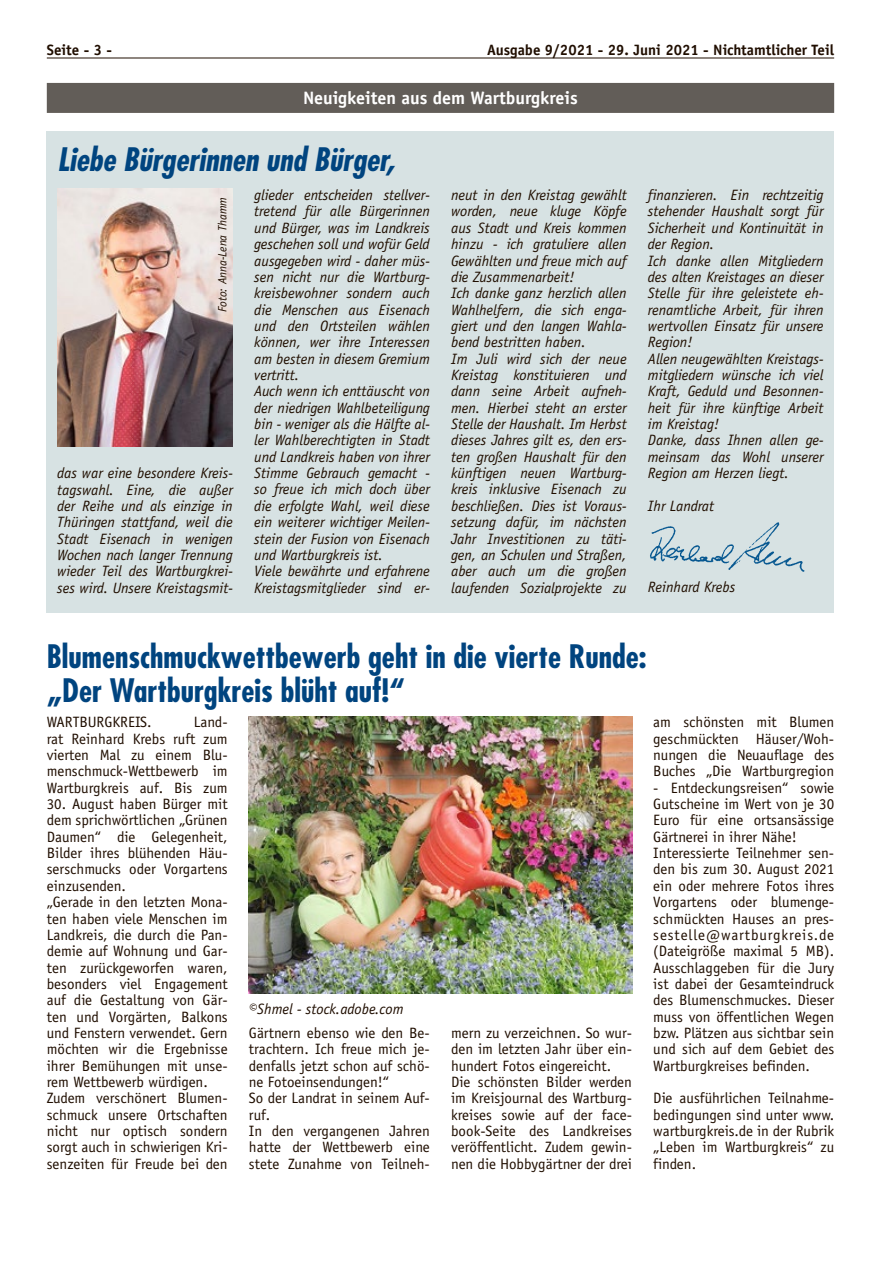
<style>
.page{position:relative;width:881px;height:1263px;background:#fff}
.page>*{position:absolute;margin:0;border:0;box-sizing:border-box;transform-origin:0 0}
.t1{font:700 condensed 31.5px/34.3px "Futura LT";color:#00447f}
.t2{font:italic 700 condensed 31.5px "Futura LT";color:#00447f}
.t3{font:700 18px "Officina Sans LT";color:#fff}
.t4{font:italic 15px/16.4px "Officina Sans LT";color:#200e00}
.t5{font:15px/16.4px "Officina Sans LT";color:#200e00}
.t6{font:700 15px "Officina Sans LT";color:#200e00}
.t7{font:italic 12px "Officina Sans LT";color:#200e00}
</style>
<div class="page">
<hr style="left:47px;top:58px;width:786px;height:1px;background:#200e00">
<div style="left:47px;top:83px;width:786px;height:30px;background:#625d58"></div>
<div style="left:47px;top:131px;width:786px;height:481px;background:#d7e2e3"></div>
<img style="left:650px;top:522px;width:155px;height:50px">
<img style="left:57px;top:189px;width:176px;height:258px">
<img style="left:249px;top:717px;width:382px;height:276px">
<p class="t6" style="left:47px;top:40px;width:67px">Seite - 3 -</p>
<p class="t6" style="left:487px;top:40px;width:348px">Ausgabe 9/2021 - 29. Juni 2021 - Nichtamtlicher Teil</p>
<p class="t3" style="left:303px;top:87px;width:276px">Neuigkeiten aus dem Wartburgkreis</p>
<h1 class="t2" style="left:57px;top:140px;width:339px">Liebe Bürgerinnen und Bürger,</h1>
<p class="t7" style="left:215px;top:312px;width:117px;rotate:-90deg">Foto: Anna-Lena Thamm</p>
<p class="t4" style="left:57px;top:465px;width:177px;text-align:justify">das war eine besondere Kreis&shy;tagswahl. Eine, die außer der Reihe und als einzige in Thüringen stattfand, weil die Stadt Eisenach in wenigen Wochen nach langer Trennung wieder Teil des Wartburgkrei&shy;ses wird. Unsere Kreistagsmit-</p>
<p class="t4" style="left:254px;top:187px;width:177px">glieder entscheiden stellver&shy;tretend für alle Bürgerinnen und Bürger, was im Landkreis geschehen soll und wofür Geld ausgegeben wird - daher müs&shy;sen nicht nur die Wartburg&shy;kreisbewohner sondern auch die Menschen aus Eisenach und den Ortsteilen wählen können, wer ihre Interessen am besten in diesem Gremium vertritt.<br>Auch wenn ich enttäuscht von der niedrigen Wahlbeteiligung bin - weniger als die Hälfte al&shy;ler Wahlberechtigten in Stadt und Landkreis haben von ihrer<br>Stimme Gebrauch gemacht - so freue ich mich doch über die erfolgte Wahl, weil diese ein weiterer wichtiger Meilen&shy;stein der Fusion von Eisenach und Wartburgkreis ist.<br>Viele bewährte und erfahrene<br>Kreistagsmitglieder sind er-</p>
<p class="t4" style="left:451px;top:187px;width:177px">neut in den Kreistag gewählt worden, neue kluge Köpfe aus Stadt und Kreis kommen hinzu - ich gratuliere allen<br>Gewählten und freue mich auf die Zusammenarbeit!<br>Ich danke ganz herzlich allen<br>Wahlhelfern, die sich enga&shy;giert und den langen Wahla&shy;bend bestritten haben.<br>Im Juli wird sich der neue<br>Kreistag konstituieren und dann seine Arbeit aufneh&shy;men. Hierbei steht an erster<br>Stelle der Haushalt. Im Herbst dieses Jahres gilt es, den ers&shy;ten großen Haushalt für den künftigen neuen Wartburg&shy;kreis inklusive Eisenach zu beschließen. Dies ist Voraus&shy;setzung dafür, im nächsten<br>Jahr Investitionen zu täti&shy;gen, an Schulen und Straßen, aber auch um die großen laufenden Sozialprojekte zu</p>
<p class="t4" style="left:647px;top:187px;width:177px">finanzieren. Ein rechtzeitig stehender Haushalt sorgt für<br>Sicherheit und Kontinuität in der Region.<br>Ich danke allen Mitgliedern des alten Kreistages an dieser<br>Stelle für ihre geleistete eh&shy;renamtliche Arbeit, für ihren wertvollen Einsatz für unsere<br>Region!<br>Allen neugewählten Kreistags&shy;mitgliedern wünsche ich viel<br>Kraft, Geduld und Besonnen&shy;heit für ihre künftige Arbeit im Kreistag!<br>Danke, dass Ihnen allen ge&shy;meinsam das Wohl unserer<br>Region am Herzen liegt.</p>
<p class="t4" style="left:647px;top:498px;width:68px">Ihr Landrat</p>
<p class="t4" style="left:647px;top:579px;width:89px">Reinhard Krebs</p>
<h1 class="t1" style="left:47px;top:639px;width:601px">Blumenschmuckwettbewerb geht in die vierte Runde: „Der Wartburgkreis blüht auf!“</h1>
<p class="t5" style="left:47px;top:714px;width:106px">WARTBURGKREIS.</p>
<p class="t5" style="left:47px;top:714px;width:182px;text-align:justify;text-indent:147px">Land&shy;rat Reinhard Krebs ruft zum vierten Mal zu einem Blu&shy;menschmuck-Wettbewerb im Wartburgkreis auf. Bis zum</p>
<p class="t5" style="left:47px;top:796px;width:182px">30. August haben Bürger mit dem sprichwörtlichen „Grünen<br>Daumen“ die Gelegenheit,<br>Bilder ihres blühenden Häu&shy;serschmucks oder Vorgartens einzusenden.<br>„Gerade in den letzten Mona&shy;ten haben viele Menschen im<br>Landkreis, die durch die Pan&shy;demie auf Wohnung und Gar&shy;ten zurückgeworfen waren, besonders viel Engagement auf die Gestaltung von Gär&shy;ten und Vorgärten, Balkons und Fenstern verwendet. Gern möchten wir die Ergebnisse ihrer Bemühungen mit unse&shy;rem Wettbewerb würdigen.<br>Zudem verschönert Blumen&shy;schmuck unsere Ortschaften nicht nur optisch sondern sorgt auch in schwierigen Kri&shy;senzeiten für Freude bei den</p>
<p class="t5" style="left:653px;top:714px;width:182px;text-align:justify">am schönsten mit Blumen geschmückten Häuser/Woh&shy;nungen die Neuauflage des Buches „Die Wartburgregion</p>
<p class="t5" style="left:653px;top:779px;width:182px">- Entdeckungsreisen“ sowie<br>Gutscheine im Wert von je 30<br>Euro für eine ortsansässige<br>Gärtnerei in ihrer Nähe!<br>Interessierte Teilnehmer sen&shy;den bis zum 30. August 2021 ein oder mehrere Fotos ihres<br>Vorgartens oder blumenge&shy;schmückten Hauses an pres&shy;sestelle@wartburgkreis.de (Dateigröße maximal 5 MB).<br>Ausschlaggeben für die Jury ist dabei der Gesamteindruck des Blumenschmuckes. Dieser muss von öffentlichen Wegen bzw. Plätzen aus sichtbar sein und sich auf dem Gebiet des<br>Wartburgkreises befinden.</p>
<p class="t5" style="left:653px;top:1090px;width:182px;text-align:justify">Die ausführlichen Teilnahme&shy;bedingungen sind unter www. wartburgkreis.de in der Rubrik „Leben im Wartburgkreis“ zu finden.</p>
<p class="t4" style="left:249px;top:1001px;width:156px">©Shmel - stock.adobe.com</p>
<p class="t5" style="left:249px;top:1025px;width:182px">Gärtnern ebenso wie den Be&shy;trachtern. Ich freue mich je&shy;denfalls jetzt schon auf schö&shy;ne Fotoeinsendungen!“<br>So der Landrat in seinem Auf&shy;ruf.<br>In den vergangenen Jahren hatte der Wettbewerb eine stete Zunahme von Teilneh-</p>
<p class="t5" style="left:451px;top:1025px;width:182px">mern zu verzeichnen. So wur&shy;den im letzten Jahr über ein&shy;hundert Fotos eingereicht.<br>Die schönsten Bilder werden im Kreisjournal des Wartburg&shy;kreises sowie auf der face&shy;book-Seite des Landkreises veröffentlicht. Zudem gewin&shy;nen die Hobbygärtner der drei</p>
</div>
